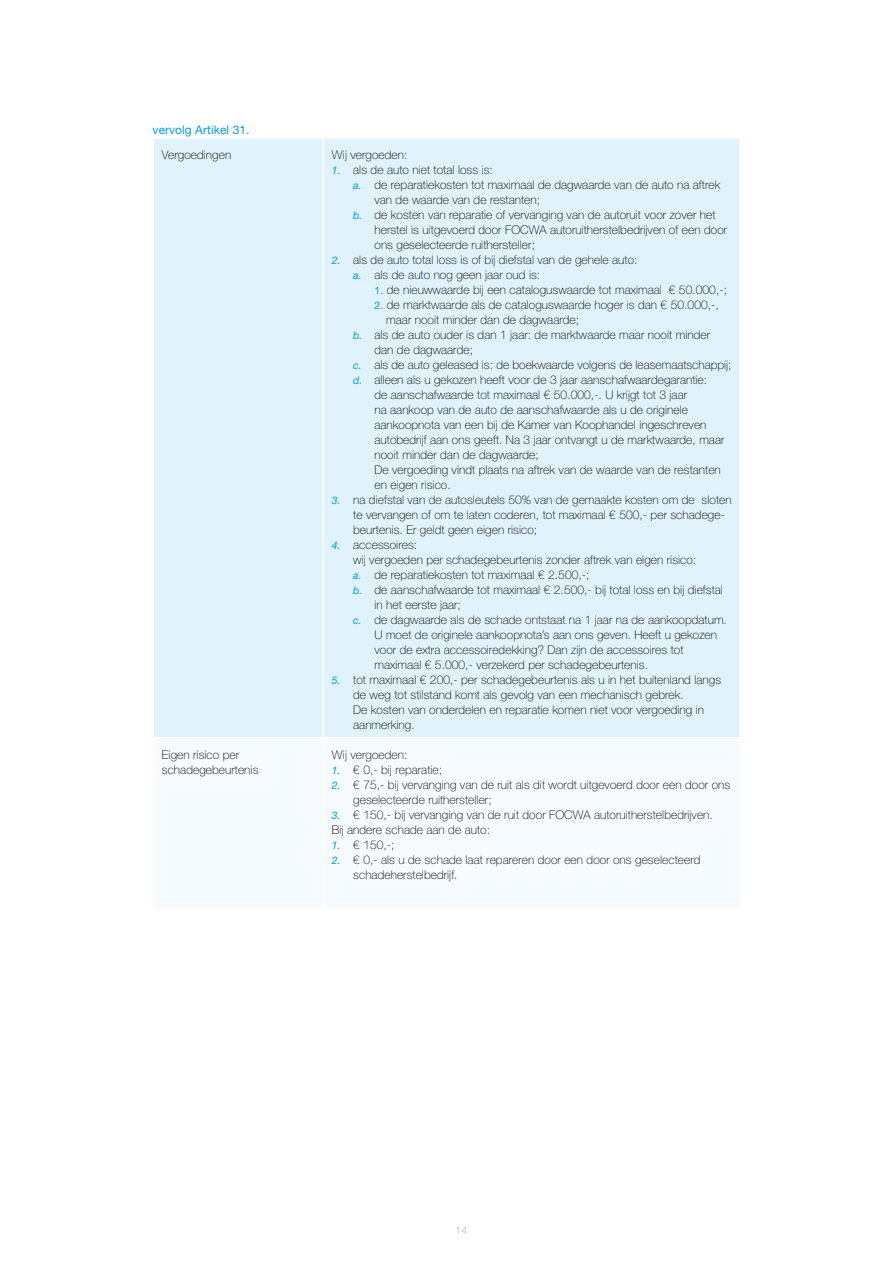
<style>
.page{position:relative;width:893px;height:1263px;background:#fff}
.page>*{position:absolute;margin:0;border:0;box-sizing:border-box;transform-origin:0 0}
.t1{font:100 12px/15px "Helvetica Neue LT Std";letter-spacing:.005em;color:#000}
.t2{font:12px "Helvetica Neue LT Std";letter-spacing:.005em;color:#009ee0}
.t3{font:100 10.5px "Helvetica Neue LT Std";color:#9c9e9f}
.s1{font-family:"Helvetica Neue";font-weight:400;font-style:italic;font-size:10.5px;color:#009ee0}
.s2{font-weight:400;font-size:10.5px;color:#009ee0}
</style>
<div class="page">
<div style="left:154px;top:139px;width:585px;height:598px;background:#e0f2fb"></div>
<hr style="left:323px;top:139px;width:1px;height:598px;background:#fff">
<p class="t2" style="left:153px;top:122px;width:98px">vervolg Artikel 31.</p>
<p class="t1" style="left:162px;top:147px;width:71px">Vergoedingen</p>
<p class="t1" style="left:332px;top:147px;width:77px">Wij vergoeden:</p>
<p class="t1" style="left:332px;top:162px;width:162px"><span class="s1">1.</span> als de auto niet total loss is:</p>
<p class="t1" style="left:353px;top:177px;width:369px"><span class="s1">a.</span> de reparatiekosten tot maximaal de dagwaarde van de auto na aftrek</p>
<p class="t1" style="left:374px;top:192px;width:167px">van de waarde van de restanten;</p>
<p class="t1" style="left:353px;top:207px;width:364px"><span class="s1">b.</span> de kosten van reparatie of vervanging van de autoruit voor zover het</p>
<p class="t1" style="left:374px;top:222px;width:354px">herstel is uitgevoerd door FOCWA autoruitherstelbedrijven of een door</p>
<p class="t1" style="left:374px;top:237px;width:162px">ons geselecteerde ruithersteller;</p>
<p class="t1" style="left:353px;top:252px;width:286px;text-indent:-21px"><span class="s1">2.</span> als de auto total loss is of bij diefstal van de gehele auto: <span class="s1">a.</span> als de auto nog geen jaar oud is:</p>
<p class="t1" style="left:374px;top:282px;width:354px"><span class="s2">1.</span> de nieuwwaarde bij een cataloguswaarde tot maximaal € 50.000,-;</p>
<p class="t1" style="left:374px;top:297px;width:346px"><span class="s2">2.</span> de marktwaarde als de cataloguswaarde hoger is dan € 50.000,-,</p>
<p class="t1" style="left:386px;top:312px;width:194px">maar nooit minder dan de dagwaarde;</p>
<p class="t1" style="left:353px;top:327px;width:358px"><span class="s1">b.</span> als de auto ouder is dan 1 jaar: de marktwaarde maar nooit minder</p>
<p class="t1" style="left:374px;top:342px;width:100px">dan de dagwaarde;</p>
<p class="t1" style="left:353px;top:357px;width:380px"><span class="s1">c.</span> als de auto geleased is: de boekwaarde volgens de leasemaatschappij;</p>
<p class="t1" style="left:353px;top:372px;width:355px"><span class="s1">d.</span> alleen als u gekozen heeft voor de 3 jaar aanschafwaardegarantie:</p>
<p class="t1" style="left:374px;top:387px;width:314px">de aanschafwaarde tot maximaal € 50.000,-. U krijgt tot 3 jaar</p>
<p class="t1" style="left:374px;top:402px;width:315px">na aankoop van de auto de aanschafwaarde als u de originele</p>
<p class="t1" style="left:374px;top:417px;width:334px">aankoopnota van een bij de Kamer van Koophandel ingeschreven</p>
<p class="t1" style="left:374px;top:432px;width:351px">autobedrijf aan ons geeft. Na 3 jaar ontvangt u de marktwaarde, maar</p>
<p class="t1" style="left:374px;top:447px;width:166px">nooit minder dan de dagwaarde;</p>
<p class="t1" style="left:374px;top:462px;width:348px">De vergoeding vindt plaats na aftrek van de waarde van de restanten</p>
<p class="t1" style="left:374px;top:477px;width:78px">en eigen risico.</p>
<p class="t1" style="left:353px;top:492px;width:380px;text-indent:-21px"><span class="s1">3.</span> na diefstal van de autosleutels 50% van de gemaakte kosten om de sloten te vervangen of om te laten coderen, tot maximaal € 500,- per schadege&shy;beurtenis. Er geldt geen eigen risico;</p>
<p class="t1" style="left:332px;top:537px;width:87px"><span class="s1">4.</span> accessoires:</p>
<p class="t1" style="left:353px;top:552px;width:345px">wij vergoeden per schadegebeurtenis zonder aftrek van eigen risico:</p>
<p class="t1" style="left:353px;top:567px;width:238px"><span class="s1">a.</span> de reparatiekosten tot maximaal € 2.500,-;</p>
<p class="t1" style="left:353px;top:582px;width:371px"><span class="s1">b.</span> de aanschafwaarde tot maximaal € 2.500,- bij total loss en bij diefstal</p>
<p class="t1" style="left:374px;top:597px;width:88px">in het eerste jaar;</p>
<p class="t1" style="left:353px;top:612px;width:375px"><span class="s1">c.</span> de dagwaarde als de schade ontstaat na 1 jaar na de aankoopdatum.</p>
<p class="t1" style="left:374px;top:627px;width:344px">U moet de originele aankoopnota’s aan ons geven. Heeft u gekozen</p>
<p class="t1" style="left:374px;top:642px;width:311px">voor de extra accessoiredekking? Dan zijn de accessoires tot</p>
<p class="t1" style="left:374px;top:657px;width:275px">maximaal € 5.000,- verzekerd per schadegebeurtenis.</p>
<p class="t1" style="left:353px;top:672px;width:369px;text-indent:-21px"><span class="s1">5.</span> tot maximaal € 200,- per schadegebeurtenis als u in het buitenland langs de weg tot stilstand komt als gevolg van een mechanisch gebrek.<br>De kosten van onderdelen en reparatie komen niet voor vergoeding in aanmerking.</p>
<p class="t1" style="left:162px;top:747px;width:98px">Eigen risico per schadegebeurtenis</p>
<p class="t1" style="left:332px;top:747px;width:77px">Wij vergoeden:</p>
<p class="t1" style="left:332px;top:762px;width:112px"><span class="s1">1.</span> € 0,- bij reparatie;</p>
<p class="t1" style="left:353px;top:777px;width:378px;text-indent:-21px"><span class="s1">2.</span> € 75,- bij vervanging van de ruit als dit wordt uitgevoerd door een door ons geselecteerde ruithersteller;</p>
<p class="t1" style="left:332px;top:807px;width:382px"><span class="s1">3.</span> € 150,- bij vervanging van de ruit door FOCWA autoruitherstelbedrijven.<br>Bij andere schade aan de auto:</p>
<p class="t1" style="left:332px;top:837px;width:64px"><span class="s1">1.</span> € 150,-;</p>
<p class="t1" style="left:353px;top:852px;width:349px;text-indent:-21px"><span class="s1">2.</span> € 0,- als u de schade laat repareren door een door ons geselecteerd schadeherstelbedrijf.</p>
<p class="t3" style="left:456px;top:1224px;width:13px">14</p>
</div>
